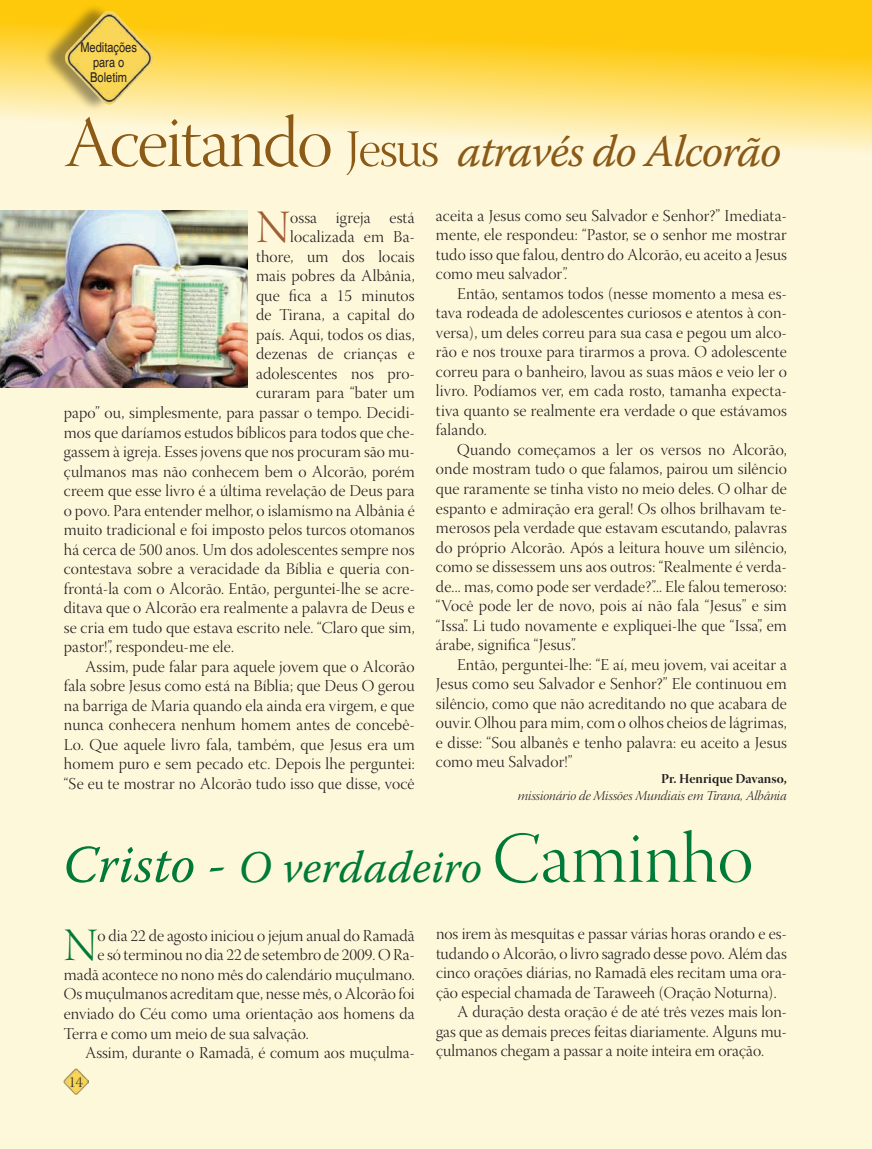
<style>
.page{position:relative;width:872px;height:1149px;background:#fff}
.page>*{position:absolute;margin:0;border:0;box-sizing:border-box;transform-origin:0 0}
.t1{font:46.05px "Warnock Pro Light Disp";color:#9f5e33}
.t2{font:46.05px "Warnock Pro Light Disp";color:#007a38}
.t3{font:italic 45px "Warnock Pro";letter-spacing:-.03em;color:#8a5a16}
.t4{font:italic 45px "Warnock Pro";color:#007a38}
.t5{font:16.5px/19.5px "Warnock Pro Light Disp";letter-spacing:.01em;color:#231f20;text-align:justify}
.t6{font:15px "Warnock Pro Light Disp";color:#231f20}
.t7{font:13.5px "Warnock Pro Light It Disp";color:#231f20}
.t8{font:condensed 13.5px/15px "Helvetica";color:#231f20;text-align:center}
.t9{font:13.5px "Warnock Pro Bold Disp";color:#231f20}
.s1{font-family:"Warnock Pro Light Disp";font-style:normal;font-size:72px}
.s2{font-family:"Warnock Pro Light Disp";font-style:normal;font-size:52.5px}
.s3{font-size:52.5px}
</style>
<div class="page">
<div style="left:0;top:264px;width:872px;height:884px;background:#fef8db"></div>
<svg style="left:0;top:0;width:872px;height:264px;background:#fde793"></svg>
<img style="left:0;top:210px;width:247px;height:177px">
<div style="left:42px;top:3px;width:103px;height:108px;background:#231f20;opacity:.43"></div>
<img style="left:65px;top:11px;width:88px;height:93px">
<p class="t8" style="left:80px;top:40px;width:58px">Meditações para o<br>Boletim</p>
<h2 class="t3" style="left:64px;top:124px;width:719px"><span class="s1">Aceitando</span> <span class="s2">Jesus</span> através do Alcorão</h2>
<h1 class="t1" style="left:256px;top:202px;width:35px">N</h1>
<p class="t5" style="left:290px;top:209px;width:126px">ossa igreja está</p>
<p class="t5" style="left:436px;top:207px;width:352px">aceita a Jesus como seu Salvador e Senhor?” Imediata&shy;mente, ele respondeu: “Pastor, se o senhor me mostrar tudo isso que falou, dentro do Alcorão, eu aceito a Jesus como meu salvador”.</p>
<p class="t5" style="left:436px;top:285px;width:352px;text-indent:21px">Então, sentamos todos (nesse momento a mesa es&shy;tava rodeada de adolescentes curiosos e atentos à con&shy;versa), um deles correu para sua casa e pegou um alco&shy;rão e nos trouxe para tirarmos a prova. O adolescente correu para o banheiro, lavou as suas mãos e veio ler o livro. Podíamos ver, em cada rosto, tamanha expecta&shy;tiva quanto se realmente era verdade o que estávamos falando.</p>
<p class="t5" style="left:436px;top:441px;width:352px;text-indent:21px">Quando começamos a ler os versos no Alcorão, onde mostram tudo o que falamos, pairou um silêncio que raramente se tinha visto no meio deles. O olhar de espanto e admiração era geral! Os olhos brilhavam te&shy;merosos pela verdade que estavam escutando, palavras do próprio Alcorão. Após a leitura houve um silêncio, como se dissessem uns aos outros: “Realmente é verda&shy;de... mas, como pode ser verdade?”... Ele falou temeroso: “Você pode ler de novo, pois aí não fala “Jesus” e sim “Issa”. Li tudo novamente e expliquei-lhe que “Issa”, em árabe, significa “Jesus”.</p>
<p class="t5" style="left:436px;top:656px;width:352px;text-indent:21px">Então, perguntei-lhe: “E aí, meu jovem, vai aceitar a Jesus como seu Salvador e Senhor?” Ele continuou em silêncio, como que não acreditando no que acabara de ouvir. Olhou para mim, com o olhos cheios de lágrimas, e disse: “Sou albanês e tenho palavra: eu aceito a Jesus como meu Salvador!”</p>
<p class="t9" style="left:661px;top:770px;width:127px">Pr. Henrique Davanso,</p>
<p class="t7" style="left:518px;top:787px;width:270px">missionário de Missões Mundiais em Tirana, Albânia</p>
<h2 class="t4" style="left:63px;top:839px;width:692px"><span class="s3">Cristo -</span> O verdadeiro <span class="s1">Caminho</span></h2>
<p class="t5" style="left:290px;top:229px;width:126px">localizada em Ba-</p>
<p class="t5" style="left:256px;top:248px;width:160px">thore, um dos locais</p>
<p class="t5" style="left:256px;top:268px;width:160px">mais pobres da Albânia,</p>
<p class="t5" style="left:256px;top:287px;width:160px">que fica a 15 minutos</p>
<p class="t5" style="left:256px;top:307px;width:160px">de Tirana, a capital do</p>
<p class="t5" style="left:256px;top:326px;width:160px">país. Aqui, todos os dias,</p>
<p class="t5" style="left:256px;top:346px;width:160px">dezenas de crianças e</p>
<p class="t5" style="left:256px;top:365px;width:160px">adolescentes nos pro-</p>
<p class="t5" style="left:256px;top:385px;width:160px">curaram para “bater um</p>
<p class="t5" style="left:64px;top:404px;width:352px">papo” ou, simplesmente, para passar o tempo. Decidi-</p>
<p class="t5" style="left:64px;top:424px;width:352px">mos que daríamos estudos bíblicos para todos que che-</p>
<p class="t5" style="left:64px;top:443px;width:352px">gassem à igreja. Esses jovens que nos procuram são mu-</p>
<p class="t5" style="left:64px;top:463px;width:352px">çulmanos mas não conhecem bem o Alcorão, porém</p>
<p class="t5" style="left:64px;top:482px;width:352px">creem que esse livro é a última revelação de Deus para</p>
<p class="t5" style="left:64px;top:502px;width:352px">o povo. Para entender melhor, o islamismo na Albânia é</p>
<p class="t5" style="left:64px;top:521px;width:352px">muito tradicional e foi imposto pelos turcos otomanos</p>
<p class="t5" style="left:64px;top:541px;width:352px">há cerca de 500 anos. Um dos adolescentes sempre nos</p>
<p class="t5" style="left:64px;top:560px;width:352px">contestava sobre a veracidade da Bíblia e queria con-</p>
<p class="t5" style="left:64px;top:580px;width:352px">frontá-la com o Alcorão. Então, perguntei-lhe se acre-</p>
<p class="t5" style="left:64px;top:599px;width:352px">ditava que o Alcorão era realmente a palavra de Deus e</p>
<p class="t5" style="left:64px;top:619px;width:352px">se cria em tudo que estava escrito nele. “Claro que sim,</p>
<p class="t5" style="left:64px;top:638px;width:172px">pastor!”, respondeu-me ele.</p>
<p class="t5" style="left:85px;top:658px;width:331px">Assim, pude falar para aquele jovem que o Alcorão</p>
<p class="t5" style="left:64px;top:677px;width:352px">fala sobre Jesus como está na Bíblia; que Deus O gerou</p>
<p class="t5" style="left:64px;top:697px;width:352px">na barriga de Maria quando ela ainda era virgem, e que</p>
<p class="t5" style="left:64px;top:716px;width:352px">nunca conhecera nenhum homem antes de concebê-</p>
<p class="t5" style="left:64px;top:736px;width:352px">Lo. Que aquele livro fala, também, que Jesus era um</p>
<p class="t5" style="left:64px;top:755px;width:352px">homem puro e sem pecado etc. Depois lhe perguntei:</p>
<p class="t5" style="left:64px;top:775px;width:352px">“Se eu te mostrar no Alcorão tudo isso que disse, você</p>
<h1 class="t2" style="left:64px;top:920px;width:35px">N</h1>
<p class="t5" style="left:97px;top:927px;width:319px">o dia 22 de agosto iniciou o jejum anual do Ramadã</p>
<p class="t5" style="left:97px;top:946px;width:319px">e só terminou no dia 22 de setembro de 2009. O Ra-</p>
<p class="t5" style="left:64px;top:966px;width:352px">madã acontece no nono mês do calendário muçulmano.</p>
<p class="t5" style="left:64px;top:985px;width:352px">Os muçulmanos acreditam que, nesse mês, o Alcorão foi</p>
<p class="t5" style="left:64px;top:1005px;width:352px">enviado do Céu como uma orientação aos homens da</p>
<p class="t5" style="left:64px;top:1024px;width:246px">Terra e como um meio de sua salvação.</p>
<p class="t5" style="left:85px;top:1044px;width:331px">Assim, durante o Ramadã, é comum aos muçulma-</p>
<p class="t6" style="left:69px;top:1073px;width:15px">14</p>
<p class="t6" style="left:72px;top:1073px;width:15px">14</p>
<p class="t5" style="left:436px;top:925px;width:352px">nos irem às mesquitas e passar várias horas orando e es-</p>
<p class="t5" style="left:436px;top:944px;width:352px">tudando o Alcorão, o livro sagrado desse povo. Além das</p>
<p class="t5" style="left:436px;top:964px;width:352px">cinco orações diárias, no Ramadã eles recitam uma ora-</p>
<p class="t5" style="left:436px;top:983px;width:342px">ção especial chamada de Taraweeh (Oração Noturna).</p>
<p class="t5" style="left:457px;top:1003px;width:331px">A duração desta oração é de até três vezes mais lon-</p>
<p class="t5" style="left:436px;top:1022px;width:352px">gas que as demais preces feitas diariamente. Alguns mu-</p>
<p class="t5" style="left:436px;top:1042px;width:329px">çulmanos chegam a passar a noite inteira em oração.</p>
</div>
